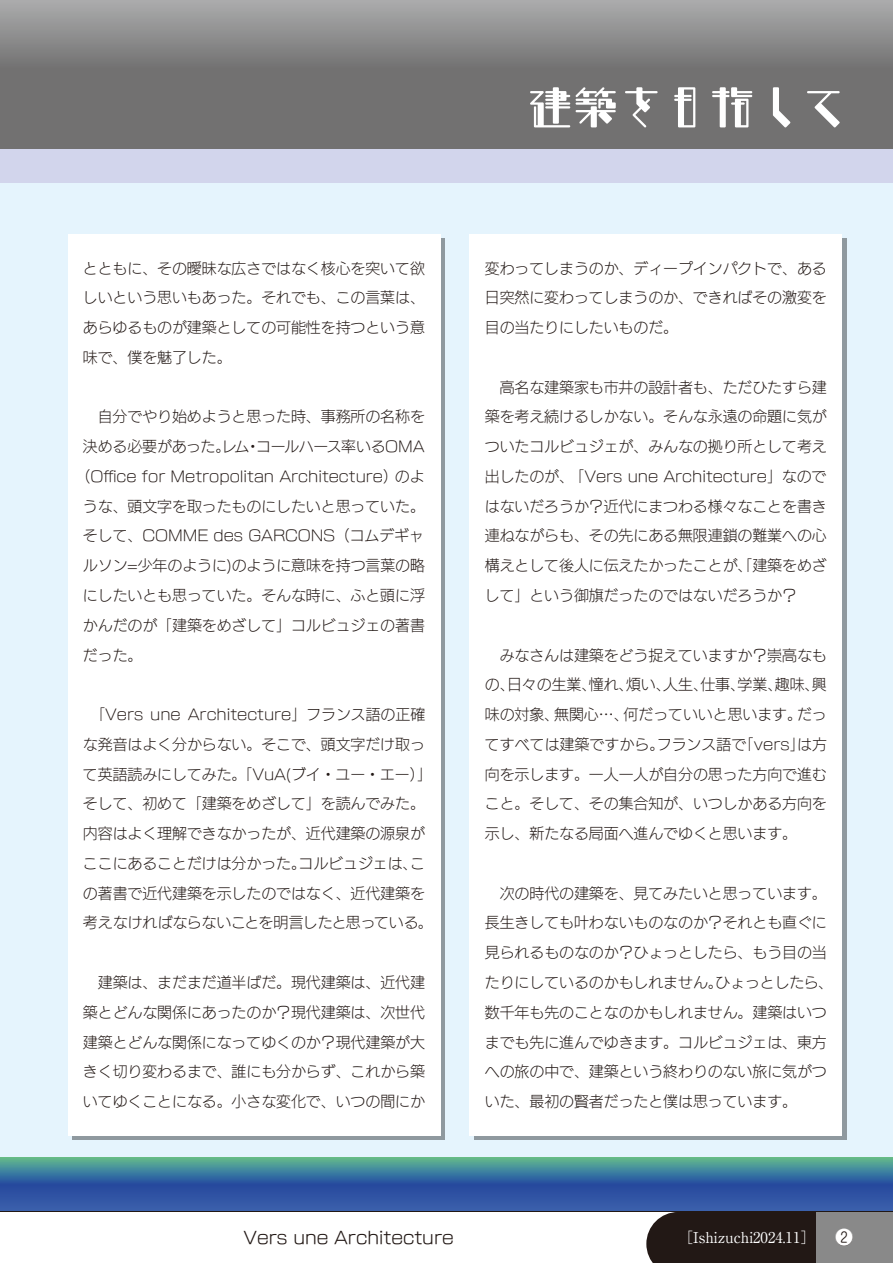
<style>
.page{position:relative;width:893px;height:1263px;background:#fff}
.page>*{position:absolute;margin:0;border:0;box-sizing:border-box;transform-origin:0 0}
.t1{font:16.95px "New Rodin Pro M 90 msp RKSJ H";color:#221815}
.t2{font:14.85px/29.7px "New Rodin Pro L 90 msp RKSJ H";color:#221815;text-align:justify}
.t3{font:14.85px "Ryumin Pro Regular 90 msp RKSJ H";color:#fff}
.s1{font-family:"Shin M Go Pro Light 90 msp RKSJ H";font-size:18px}
</style>
<div class="page">
<div style="left:0;top:149px;width:893px;height:34px;background:#d2d5ec"></div>
<svg style="left:0;top:0;width:893px;height:149px;background:#808080"></svg>
<svg style="left:0;top:1157px;width:893px;height:54px;background:#396c9f"></svg>
<div style="left:0;top:183px;width:893px;height:974px;background:#e5f4fd"></div>
<div style="left:68px;top:234px;width:372px;height:901px;background:#fff"></div>
<div style="left:470px;top:234px;width:372px;height:901px;background:#fff"></div>
<svg style="left:646px;top:1212px;width:32px;height:51px"></svg>
<div style="left:678px;top:1212px;width:138px;height:51px;background:#221815"></div>
<div style="left:816px;top:1212px;width:77px;height:51px;background:#898989"></div>
<hr style="left:0;top:1211px;width:893px;height:1px;background:#221815">
<div style="left:836px;top:1229px;width:17px;height:17px;background:#221815;border-radius:50%"></div>
<svg style="left:530px;top:87px;width:86px;height:40px"></svg>
<svg style="left:625px;top:87px;width:33px;height:41px"></svg>
<svg style="left:674px;top:87px;width:21px;height:40px"></svg>
<svg style="left:712px;top:87px;width:40px;height:40px"></svg>
<svg style="left:773px;top:87px;width:17px;height:41px"></svg>
<svg style="left:807px;top:91px;width:33px;height:37px"></svg>
<p class="t2" style="left:83px;top:252px;width:343px">とともに、その曖昧な広さではなく核心を突いて欲しいという思いもあった。それでも、この言葉は、あらゆるものが建築としての可能性を持つという意味で、僕を魅了した。</p>
<p class="t2" style="left:83px;top:401px;width:343px">　自分でやり始めようと思った時、事務所の名称を</p>
<p class="t2" style="left:83px;top:430px;width:343px">決める必要があった。レム・コールハース率いるOMA</p>
<p class="t2" style="left:75px;top:460px;width:351px">（Office for Metropolitan Architecture）のよ</p>
<p class="t2" style="left:83px;top:490px;width:343px">うな、頭文字を取ったものにしたいと思っていた。</p>
<p class="t2" style="left:83px;top:520px;width:343px">そして、COMME des GARCONS（コムデギャ</p>
<p class="t2" style="left:83px;top:549px;width:344px">ルソン=少年のように)のように意味を持つ言葉の略</p>
<p class="t2" style="left:83px;top:579px;width:343px">にしたいとも思っていた。そんな時に、ふと頭に浮</p>
<p class="t2" style="left:83px;top:609px;width:343px">かんだのが「建築をめざして」コルビュジェの著書</p>
<p class="t2" style="left:83px;top:639px;width:61px">だった。</p>
<p class="t2" style="left:83px;top:698px;width:351px;text-align:center">「Vers une Architecture」フランス語の正確な発音はよく分からない。そこで、頭文字だけ取って英語読みにしてみた。「VuA(ブイ・ユー・エー）」そして、初めて「建築をめざして」を読んでみた。内容はよく理解できなかったが、近代建築の源泉がここにあることだけは分かった。コルビュジェは、この著書で近代建築を示したのではなく、近代建築を考えなければならないことを明言したと思っている。</p>
<p class="t2" style="left:83px;top:966px;width:343px">　建築は、まだまだ道半ばだ。現代建築は、近代建築とどんな関係にあったのか？現代建築は、次世代建築とどんな関係になってゆくのか？現代建築が大きく切り変わるまで、誰にも分からず、これから築いてゆくことになる。小さな変化で、いつの間にか</p>
<p class="t2" style="left:485px;top:252px;width:343px">変わってしまうのか、ディープインパクトで、ある日突然に変わってしまうのか、できればその激変を目の当たりにしたいものだ。</p>
<p class="t2" style="left:485px;top:371px;width:343px">　高名な建築家も市井の設計者も、ただひたすら建築を考え続けるしかない。そんな永遠の命題に気がついたコルビュジェが、みんなの拠り所として考え出したのが、「Vers une Architecture」なのではないだろうか？近代にまつわる様々なことを書き連ねながらも、その先にある無限連鎖の難業への心構えとして後人に伝えたかったことが、「建築をめざして」という御旗だったのではないだろうか？</p>
<p class="t2" style="left:485px;top:639px;width:344px">　みなさんは建築をどう捉えていますか？崇高なもの、日々の生業、憧れ、煩い、人生、仕事、学業、趣味、興味の対象、無関心…、何だっていいと思います。だってすべては建築ですから。フランス語で「vers」は方向を示します。一人一人が自分の思った方向で進むこと。そして、その集合知が、いつしかある方向を示し、新たなる局面へ進んでゆくと思います。</p>
<p class="t2" style="left:485px;top:877px;width:350px;text-align:left">　次の時代の建築を、見てみたいと思っています。長生きしても叶わないものなのか？それとも直ぐに見られるものなのか？ひょっとしたら、もう目の当たりにしているのかもしれません。ひょっとしたら、数千年も先のことなのかもしれません。建築はいつまでも先に進んでゆきます。コルビュジェは、東方への旅の中で、建築という終わりのない旅に気がついた、最初の賢者だったと僕は思っています。</p>
<p class="t1" style="left:244px;top:1223px;width:212px">Vers une Architecture</p>
<p class="t3" style="left:678px;top:1226px;width:176px">［Ishizuchi2024.11］ <span class="s1">❷</span></p>
</div>
